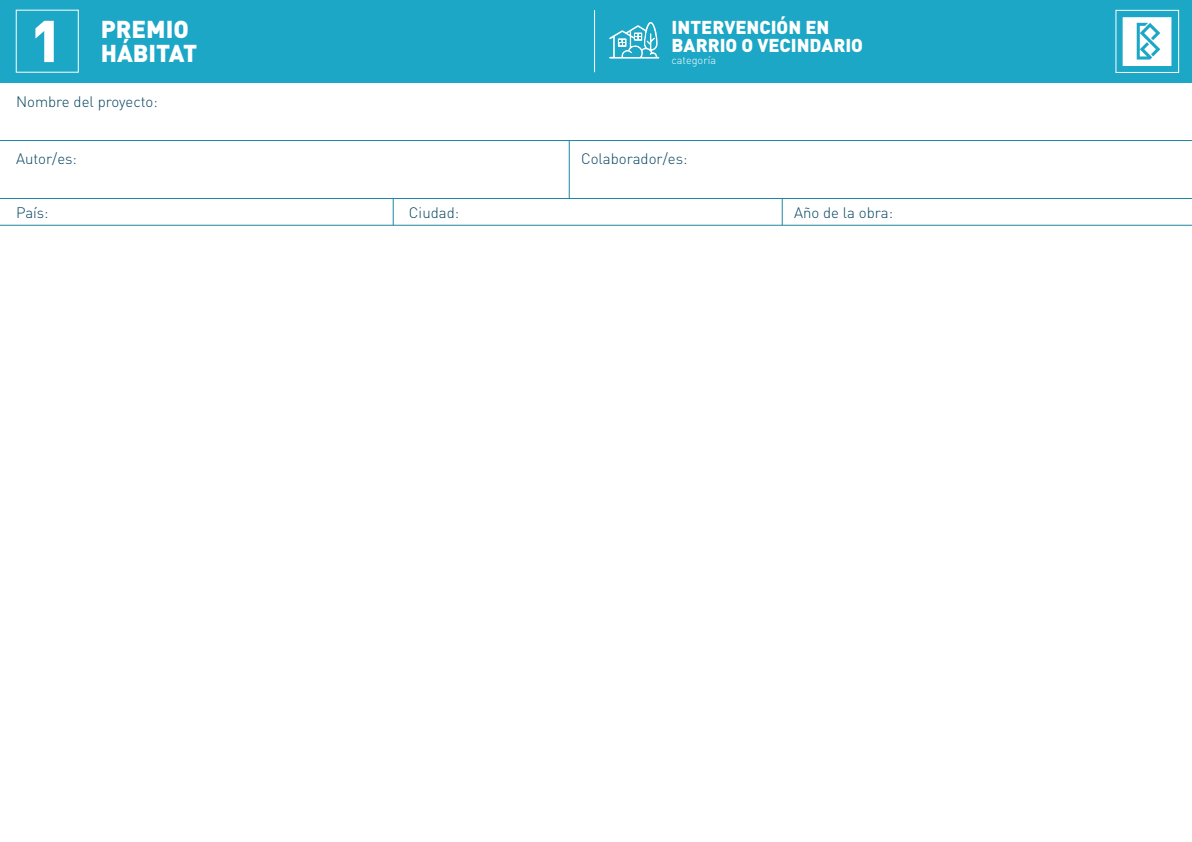
<style>
.page{position:relative;width:1192px;height:842px;background:#fff}
.page>*{position:absolute;margin:0;border:0;box-sizing:border-box;transform-origin:0 0}
.t1{font:900 58px "DIN Pro";color:#fff}
.t2{font:900 24.15px/23.6px "DIN Pro";color:#fff}
.t3{font:900 18.4px/18.1px "DIN Pro";color:#fff}
.t4{font:300 15px "DIN Pro";color:#06445f}
.t5{font:300 10.85px "DIN Pro";color:#fff}
</style>
<div class="page">
<div style="left:0;top:0;width:1192px;height:83px;background:#1ca7c6"></div>
<hr style="left:0;top:140px;width:1192px;height:1px;background:#1d86a3">
<hr style="left:0;top:198px;width:1192px;height:1px;background:#1d86a3">
<hr style="left:569px;top:141px;width:1px;height:57px;background:#1d86a3">
<svg style="left:782px;top:199px;width:1px;height:26px"></svg>
<svg style="left:393px;top:199px;width:1px;height:26px"></svg>
<hr style="left:0;top:225px;width:1192px;height:1px;background:#1d86a3">
<div style="left:16px;top:10px;width:63px;height:62px;border:1px solid #fff"></div>
<hr style="left:594px;top:10px;width:1px;height:62px;background:#fff">
<svg style="left:1123px;top:17px;width:48px;height:49px;background:#d5eef4"></svg>
<div style="left:1116px;top:10px;width:63px;height:63px;border:1px solid #fff"></div>
<svg style="left:609px;top:22px;width:50px;height:37px"></svg>
<h1 class="t1" style="left:30px;top:2px;width:34px">1</h1>
<h2 class="t2" style="left:101px;top:17px;width:98px">PREMIO<br>HÁBITAT</h2>
<p class="t4" style="left:16px;top:92px;width:143px">Nombre del proyecto:</p>
<p class="t3" style="left:672px;top:17px;width:193px">INTERVENCIÓN EN<br>BARRIO O VECINDARIO</p>
<p class="t5" style="left:672px;top:53px;width:46px">categoría</p>
<p class="t4" style="left:16px;top:148px;width:62px">Autor/es:</p>
<p class="t4" style="left:581px;top:148px;width:108px">Colaborador/es:</p>
<p class="t4" style="left:16px;top:202px;width:34px">País:</p>
<p class="t4" style="left:409px;top:202px;width:52px">Ciudad:</p>
<p class="t4" style="left:794px;top:202px;width:101px">Año de la obra:</p>
</div>
